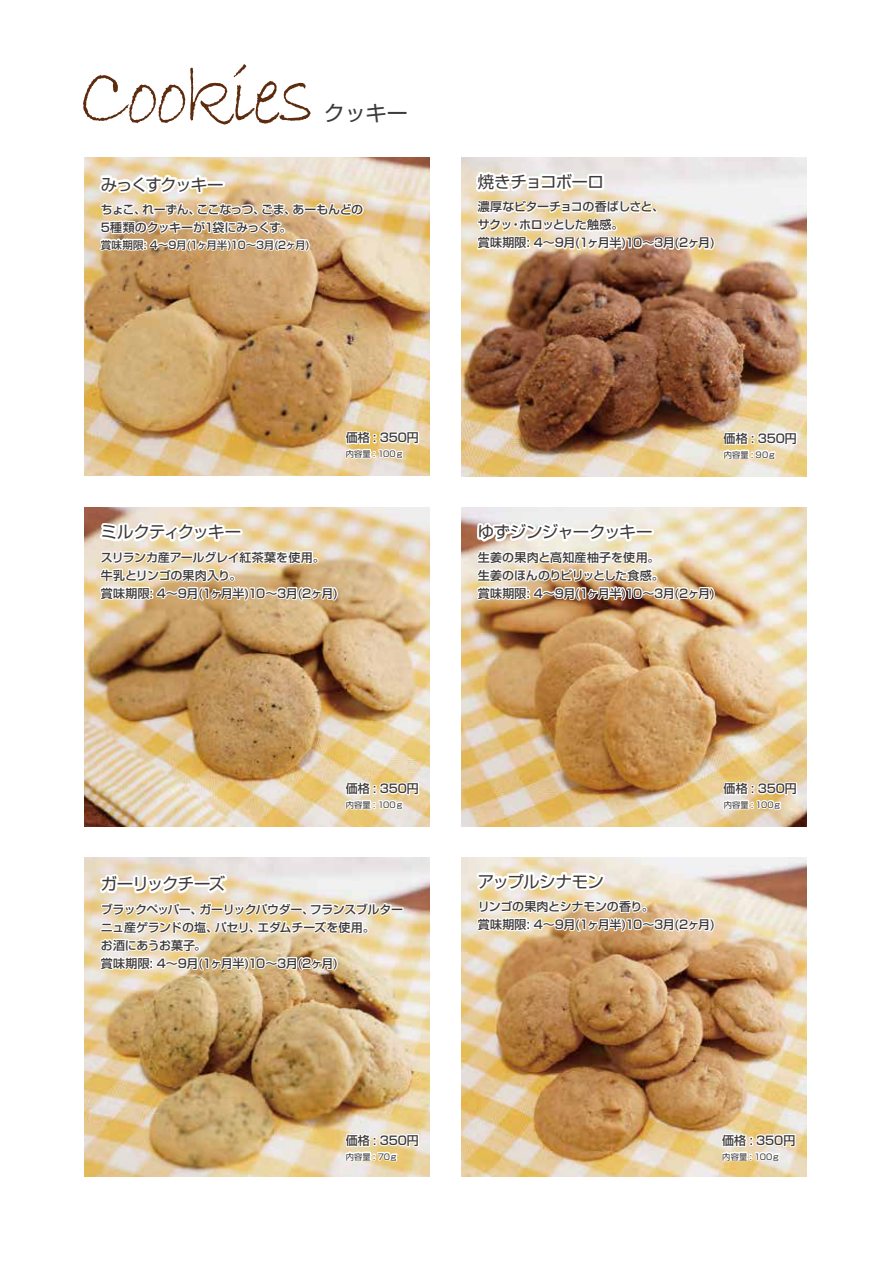
<style>
.page{position:relative;width:893px;height:1263px;background:#fff}
.page>*{position:absolute;margin:0;border:0;box-sizing:border-box;transform-origin:0 0}
.t1{font:84px "Bradley Hand ITC";letter-spacing:-.05em;color:#5d2b0d}
.t2{font:21px "Shin Go Pro";color:#3e3a39}
.t3{font:16.5px "Shin Go Pro";letter-spacing:-.055em;color:#3e3a39}
.t4{font:16.5px "Shin Go Pro";letter-spacing:-.095em;color:#3e3a39}
.t5{font:500 12px/18px "Shin Go Pro";letter-spacing:-.03em;color:#221815}
.t6{font:500 12px/18px "Shin Go Pro";letter-spacing:-.01em;color:#221815}
.t7{font:500 12px "Shin Go Pro";letter-spacing:-.005em;color:#3e3a39}
.t8{font:500 10.5px "Shin Go Pro";letter-spacing:-.025em;color:#221815}
.t9{font:8.25px "Shin Go Pro";letter-spacing:.015em;color:#3e3a39}
</style>
<div class="page">
<img style="left:85px;top:508px;width:344px;height:318px">
<img style="left:85px;top:157px;width:344px;height:319px">
<img style="left:462px;top:508px;width:344px;height:318px">
<img style="left:85px;top:858px;width:344px;height:319px">
<img style="left:462px;top:858px;width:344px;height:319px">
<svg style="left:92px;top:157px;width:273px;height:215px;background:#d4b389"></svg>
<svg style="left:343px;top:423px;width:77px;height:37px"></svg>
<svg style="left:93px;top:520px;width:246px;height:82px"></svg>
<div style="left:391px;top:907px;width:13px;height:4px;border:2px solid #fff"></div>
<svg style="left:89px;top:871px;width:304px;height:101px"></svg>
<svg style="left:470px;top:511px;width:246px;height:91px"></svg>
<svg style="left:470px;top:869px;width:246px;height:64px"></svg>
<svg style="left:343px;top:774px;width:77px;height:37px"></svg>
<svg style="left:721px;top:774px;width:77px;height:37px"></svg>
<img style="left:462px;top:157px;width:344px;height:319px">
<svg style="left:470px;top:169px;width:246px;height:83px"></svg>
<svg style="left:721px;top:424px;width:77px;height:37px"></svg>
<svg style="left:343px;top:1126px;width:77px;height:37px"></svg>
<svg style="left:720px;top:1126px;width:77px;height:37px"></svg>
<h1 class="t1" style="left:78px;top:43px;width:238px">Cookies</h1>
<h2 class="t2" style="left:324px;top:96px;width:86px">クッキー</h2>
<h3 class="t4" style="left:101px;top:171px;width:125px">みっくすクッキー</h3>
<p class="t5" style="left:101px;top:199px;width:264px">ちょこ、れーずん、ここなっつ、ごま、あーもんどの<br>5種類のクッキーが1袋にみっくす。</p>
<p class="t8" style="left:101px;top:236px;width:211px">賞味期限: 4～9月(1ヶ月半)10～3月(2ヶ月)</p>
<h3 class="t3" style="left:478px;top:168px;width:128px">焼きチョコボーロ</h3>
<p class="t5" style="left:478px;top:196px;width:239px">濃厚なビターチョコの香ばしさと、<br>サクッ・ホロッとした触感。<br>賞味期限: 4～9月(1ヶ月半)10～3月(2ヶ月)</p>
<p class="t7" style="left:346px;top:428px;width:75px">価格 : 350円</p>
<p class="t9" style="left:346px;top:447px;width:59px">内容量 : 100ｇ</p>
<h3 class="t3" style="left:101px;top:518px;width:142px">ミルクティクッキー</h3>
<p class="t5" style="left:101px;top:547px;width:239px">スリランカ産アールグレイ紅茶葉を使用。牛乳とリンゴの果肉入り。<br>賞味期限: 4～9月(1ヶ月半)10～3月(2ヶ月)</p>
<p class="t7" style="left:724px;top:428px;width:75px">価格 : 350円</p>
<p class="t9" style="left:724px;top:448px;width:54px">内容量 : 90ｇ</p>
<h3 class="t3" style="left:478px;top:518px;width:176px">ゆずジンジャークッキー</h3>
<p class="t6" style="left:478px;top:547px;width:239px">生姜の果肉と高知産柚子を使用。<br>生姜のほんのりピリッとした食感。<br>賞味期限: 4～9月(1ヶ月半)10～3月(2ヶ月)</p>
<p class="t7" style="left:346px;top:779px;width:75px">価格 : 350円</p>
<p class="t7" style="left:724px;top:779px;width:75px">価格 : 350円</p>
<p class="t9" style="left:346px;top:798px;width:59px">内容量 : 100ｇ</p>
<p class="t9" style="left:724px;top:798px;width:59px">内容量 : 100ｇ</p>
<h3 class="t3" style="left:101px;top:870px;width:126px">ガーリックチーズ</h3>
<p class="t5" style="left:101px;top:899px;width:304px">ブラックペッパー、ガーリックパウダー、フランスブルターニュ産ゲランドの塩、パセリ、エダムチーズを使用。<br>お酒にあうお菓子。<br>賞味期限: 4～9月(1ヶ月半)10～3月(2ヶ月)</p>
<h3 class="t3" style="left:478px;top:868px;width:128px">アップルシナモン</h3>
<p class="t5" style="left:478px;top:896px;width:239px">リンゴの果肉とシナモンの香り。<br>賞味期限: 4～9月(1ヶ月半)10～3月(2ヶ月)</p>
<p class="t7" style="left:346px;top:1130px;width:75px">価格 : 350円</p>
<p class="t9" style="left:346px;top:1149px;width:54px">内容量 : 70ｇ</p>
<p class="t7" style="left:722px;top:1130px;width:75px">価格 : 350円</p>
<p class="t9" style="left:722px;top:1149px;width:59px">内容量 : 100ｇ</p>
</div>
